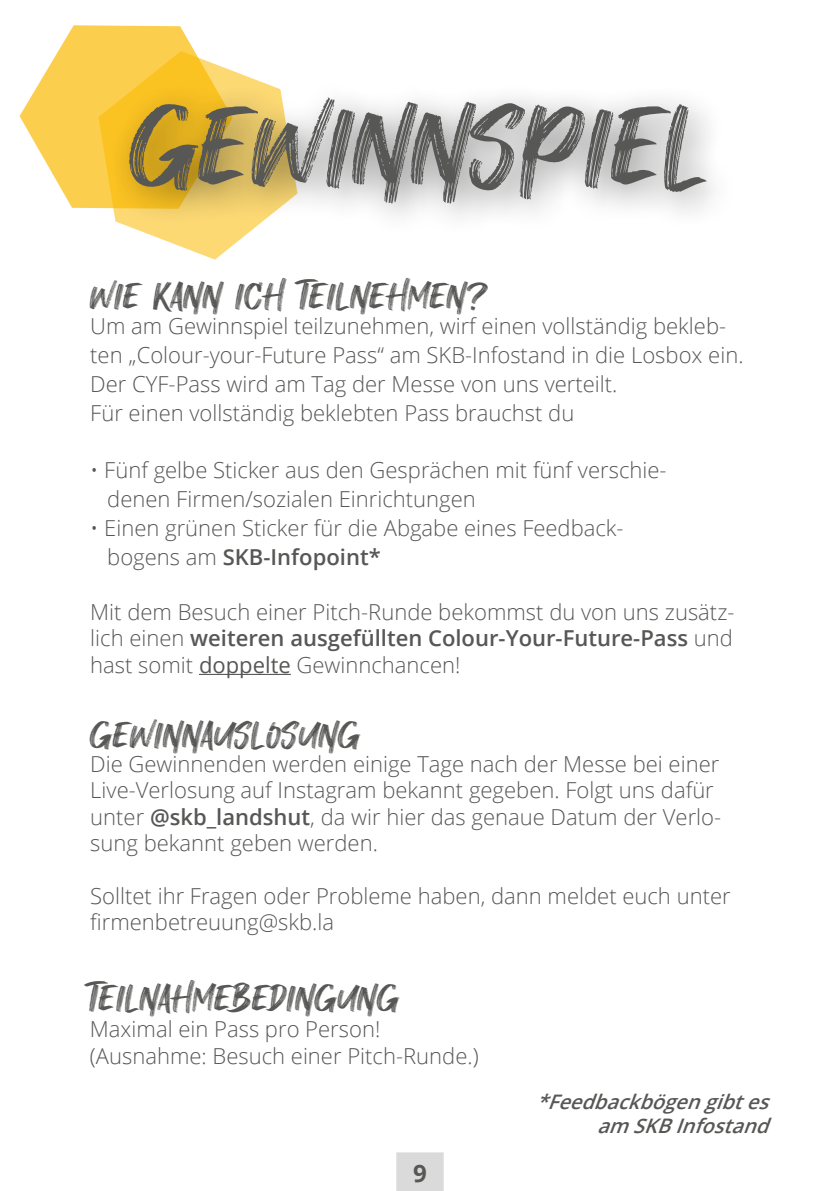
<style>
.page{position:relative;width:840px;height:1191px;background:#fff}
.page>*{position:absolute;margin:0;border:0;box-sizing:border-box;transform-origin:0 0}
.t1{font:110px "Binjay";color:#575756}
.t2{font:36px "Binjay";color:#575756}
.t3{font:700 24px "Open Sans";color:#575756}
.t4{font:300 22px/26.4px "Open Sans";color:#575756}
.t5{font:italic 600 20px/24px "Open Sans";color:#575756;text-align:right}
.s1{font-weight:600}
.s2{font-weight:400}
</style>
<div class="page">
<div style="left:396px;top:1152px;width:47px;height:39px;background:#dadada"></div>
<svg style="left:164px;top:70px;width:87px;height:190px"></svg>
<svg style="left:20px;top:25px;width:212px;height:184px"></svg>
<div style="left:107px;top:78px;width:633px;height:162px;background:#000;opacity:.46"></div>
<hr style="left:199px;top:674px;width:92px;height:1px;background:#575756">
<h1 class="t1" style="left:130px;top:91px;width:581px">GEWINNSPIEL</h1>
<h2 class="t2" style="left:90px;top:278px;width:400px">WIE KANN ICH TEILNEHMEN?</h2>
<p class="t4" style="left:90px;top:311px;width:654px;line-height:28.8px">Um am Gewinnspiel teilzunehmen, wirf einen vollständig bekleb&shy;ten „Colour-your-Future Pass“ am SKB-Infostand in die Losbox ein.<br>Der CYF-Pass wird am Tag der Messe von uns verteilt.<br>Für einen vollständig beklebten Pass brauchst du</p>
<p class="t4" style="left:107px;top:455px;width:560px;line-height:28.8px;text-indent:-17px">• Fünf gelbe Sticker aus den Gesprächen mit fünf verschie&shy;denen Firmen/sozialen Einrichtungen</p>
<p class="t4" style="left:107px;top:513px;width:517px;line-height:28.8px;text-indent:-17px">• Einen grünen Sticker für die Abgabe eines Feedback&shy;bogens am <span class="s1">SKB-Infopoint*</span></p>
<p class="t4" style="left:90px;top:598px;width:645px;text-align:justify">Mit dem Besuch einer Pitch-Runde bekommst du von uns zusätz&shy;lich einen <span class="s1">weiteren ausgefüllten Colour-Your-Future-Pass</span> und hast somit <span class="s2">doppelte</span> Gewinnchancen!</p>
<h2 class="t2" style="left:90px;top:716px;width:272px">GEWINNAUSLOSUNG</h2>
<p class="t4" style="left:90px;top:750px;width:632px">Die Gewinnenden werden einige Tage nach der Messe bei einer Live-Verlosung auf Instagram bekannt gegeben. Folgt uns dafür unter <span class="s1">@skb_landshut</span>, da wir hier das genaue Datum der Verlo&shy;sung bekannt geben werden.</p>
<p class="t4" style="left:90px;top:882px;width:641px">Solltet ihr Fragen oder Probleme haben, dann meldet euch unter firmenbetreuung@skb.la</p>
<h2 class="t2" style="left:88px;top:979px;width:313px">TEILNAHMEBEDINGUNG</h2>
<p class="t4" style="left:90px;top:1015px;width:390px">Maximal ein Pass pro Person! (Ausnahme: Besuch einer Pitch-Runde.)</p>
<p class="t3" style="left:413px;top:1155px;width:15px">9</p>
<p class="t5" style="left:536px;top:1089px;width:242px">*Feedbackbögengibtes am SKBInfostand</p>
</div>
